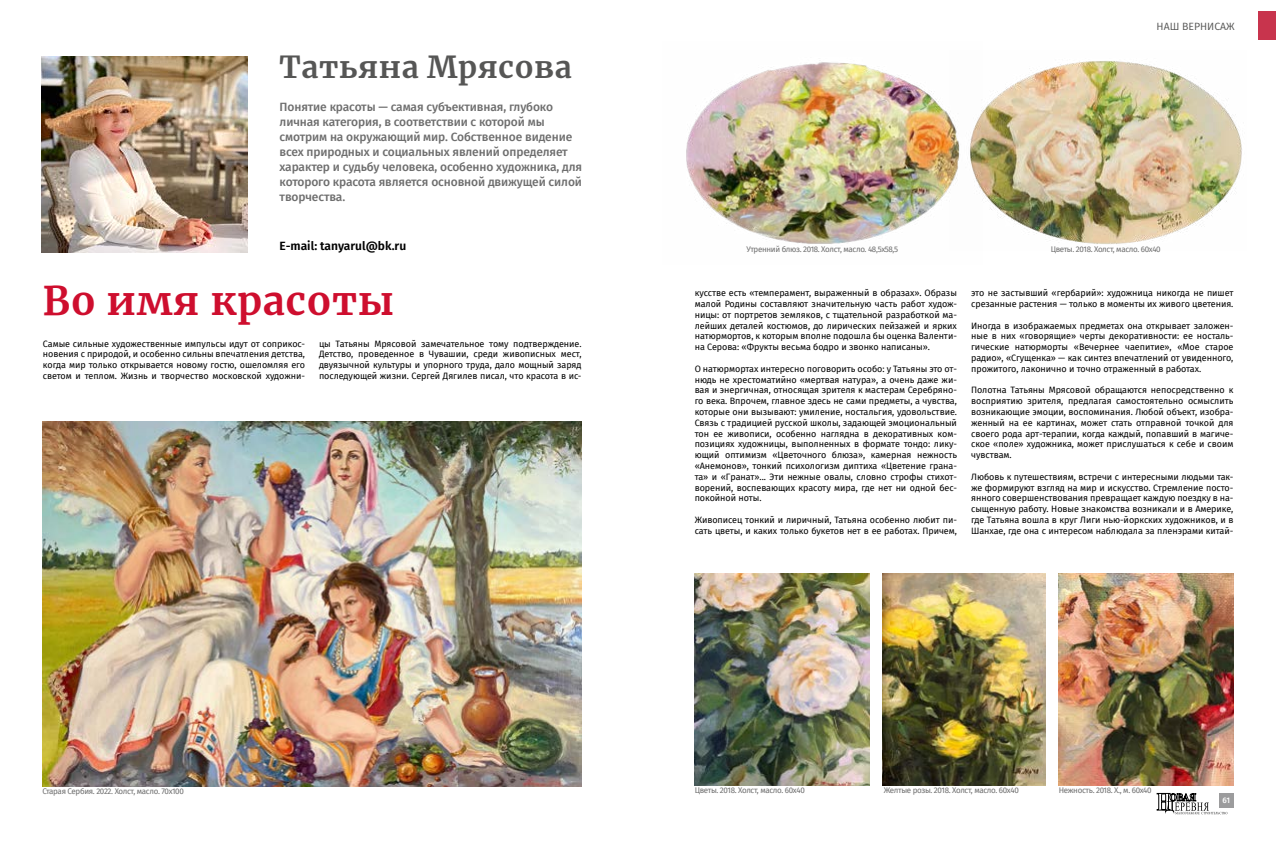
<style>
.page{position:relative;width:1276px;height:842px;background:#fff}
.page>*{position:absolute;margin:0;border:0;box-sizing:border-box;transform-origin:0 0}
.t1{font:700 39px "Merriweather";letter-spacing:.02em;color:#ce0e2e}
.t2{font:700 30px "Merriweather";letter-spacing:.02em;color:#565655}
.t3{font:500 12px/15px "Fira Sans";letter-spacing:-.01em;color:#6e6e6e}
.t4{font:600 12px "Fira Sans";color:#000}
.t5{font:10.5px "Fira Sans";color:#565655}
.t6{font:9px/10.8px "Fira Sans";letter-spacing:-.005em;color:#000;text-align:justify}
.t7{font:8px "Fira Sans";letter-spacing:-.04em;color:#6e6e6e}
.t8{font:500 8px "Fira Sans";color:#fff}
</style>
<div class="page">
<div style="left:1258px;top:11px;width:18px;height:29px;background:#c8344d"></div>
<svg style="left:1156px;top:793px;width:71px;height:21px"></svg>
<div style="left:1219px;top:793px;width:14px;height:14px;background:#9c9c9d"></div>
<img style="left:43px;top:422px;width:538px;height:364px">
<img style="left:42px;top:57px;width:206px;height:196px">
<img style="left:1058px;top:573px;width:175px;height:212px">
<img style="left:883px;top:573px;width:162px;height:212px">
<img style="left:694px;top:573px;width:175px;height:212px">
<img style="left:982px;top:61px;width:260px;height:183px">
<img style="left:686px;top:62px;width:296px;height:182px">
<h2 class="t2" style="left:279px;top:46px;width:294px">Татьяна Мрясова</h2>
<p class="t3" style="left:279px;top:99px;width:304px">Понятие красоты — самая субъективная, глубоко личная категория, в соответствии с которой мы смотрим на окружающий мир. Собственное видение всех природных и социальных явлений определяет характер и судьбу человека, особенно художника, для которого красота является основной движущей силой творчества.</p>
<h3 class="t4" style="left:279px;top:236px;width:128px">Е-mail: tanyarul@bk.ru</h3>
<h1 class="t1" style="left:43px;top:274px;width:353px">Во имя красоты</h1>
<p class="t6" style="left:43px;top:338px;width:264px">Самые сильные художественные импульсы идут от соприкос&shy;новения с природой, и особенно сильны впечатления детства, когда мир только открывается новому гостю, ошеломляя его светом и теплом. Жизнь и творчество московской художни-</p>
<p class="t6" style="left:319px;top:338px;width:264px">цы Татьяны Мрясовой замечательное тому подтверждение.<br>Детство, проведенное в Чувашии, среди живописных мест, двуязычной культуры и упорного труда, дало мощный заряд последующей жизни. Сергей Дягилев писал, что красота в ис-</p>
<p class="t5" style="left:1156px;top:18px;width:80px">НАШ ВЕРНИСАЖ</p>
<p class="t7" style="left:746px;top:243px;width:153px">Утренний блюз. 2018. Холст, масло. 48,5х58,5</p>
<p class="t7" style="left:1050px;top:243px;width:112px">Цветы. 2018. Холст, масло. 60х40</p>
<p class="t6" style="left:694px;top:287px;width:264px">кусстве есть «темперамент, выраженный в образах». Образы малой Родины составляют значительную часть работ худож&shy;ницы: от портретов земляков, с тщательной разработкой ма&shy;лейших деталей костюмов, до лирических пейзажей и ярких натюрмортов, к которым вполне подошла бы оценка Валенти&shy;на Серова: «Фрукты весьма бодро и звонко написаны».</p>
<p class="t6" style="left:694px;top:363px;width:264px">О натюрмортах интересно поговорить особо: у Татьяны это от&shy;нюдь не хрестоматийно «мертвая натура», а очень даже жи&shy;вая и энергичная, относящая зрителя к мастерам Серебряно&shy;го века. Впрочем, главное здесь не сами предметы, а чувства, которые они вызывают: умиление, ностальгия, удовольствие.<br>Связь с традицией русской школы, задающей эмоциональный тон ее живописи, особенно наглядна в декоративных ком&shy;позициях художницы, выполненных в формате тондо: лику&shy;ющий оптимизм «Цветочного блюза», камерная нежность «Анемонов», тонкий психологизм диптиха «Цветение грана&shy;та» и «Гранат»... Эти нежные овалы, словно строфы стихот&shy;ворений, воспевающих красоту мира, где нет ни одной бес&shy;покойной ноты.</p>
<p class="t6" style="left:694px;top:514px;width:264px">Живописец тонкий и лиричный, Татьяна особенно любит пи&shy;сать цветы, и каких только букетов нет в ее работах. Причем,</p>
<p class="t6" style="left:971px;top:287px;width:264px">это не застывший «гербарий»: художница никогда не пишет срезанные растения — только в моменты их живого цветения.</p>
<p class="t6" style="left:971px;top:320px;width:264px">Иногда в изображаемых предметах она открывает заложен&shy;ные в них «говорящие» черты декоративности: ее носталь&shy;гические натюрморты «Вечернее чаепитие», «Мое старое радио», «Сгущенка» — как синтез впечатлений от увиденного, прожитого, лаконично и точно отраженный в работах.</p>
<p class="t6" style="left:971px;top:385px;width:264px">Полотна Татьяны Мрясовой обращаются непосредственно к восприятию зрителя, предлагая самостоятельно осмыслить возникающие эмоции, воспоминания. Любой объект, изобра&shy;женный на ее картинах, может стать отправной точкой для своего рода арт-терапии, когда каждый, попавший в магиче&shy;ское «поле» художника, может прислушаться к себе и своим чувствам.</p>
<p class="t6" style="left:971px;top:471px;width:264px">Любовь к путешествиям, встречи с интересными людьми так&shy;же формируют взгляд на мир и искусство. Стремление посто&shy;янного совершенствования превращает каждую поездку в на&shy;сыщенную работу. Новые знакомства возникали и в Америке, где Татьяна вошла в круг Лиги нью-йоркских художников, и в Шанхае, где она с интересом наблюдала за пленэрами китай-</p>
<p class="t7" style="left:43px;top:785px;width:143px">Старая Сербия. 2022. Холст, масло. 70х100</p>
<p class="t7" style="left:694px;top:784px;width:112px">Цветы. 2018. Холст, масло. 60х40</p>
<p class="t7" style="left:883px;top:784px;width:137px">Желтые розы. 2018. Холст, масло. 60х40</p>
<p class="t7" style="left:1058px;top:784px;width:94px">Нежность. 2018. Х., м. 60х40</p>
<p class="t8" style="left:1222px;top:793px;width:9px">61</p>
</div>
